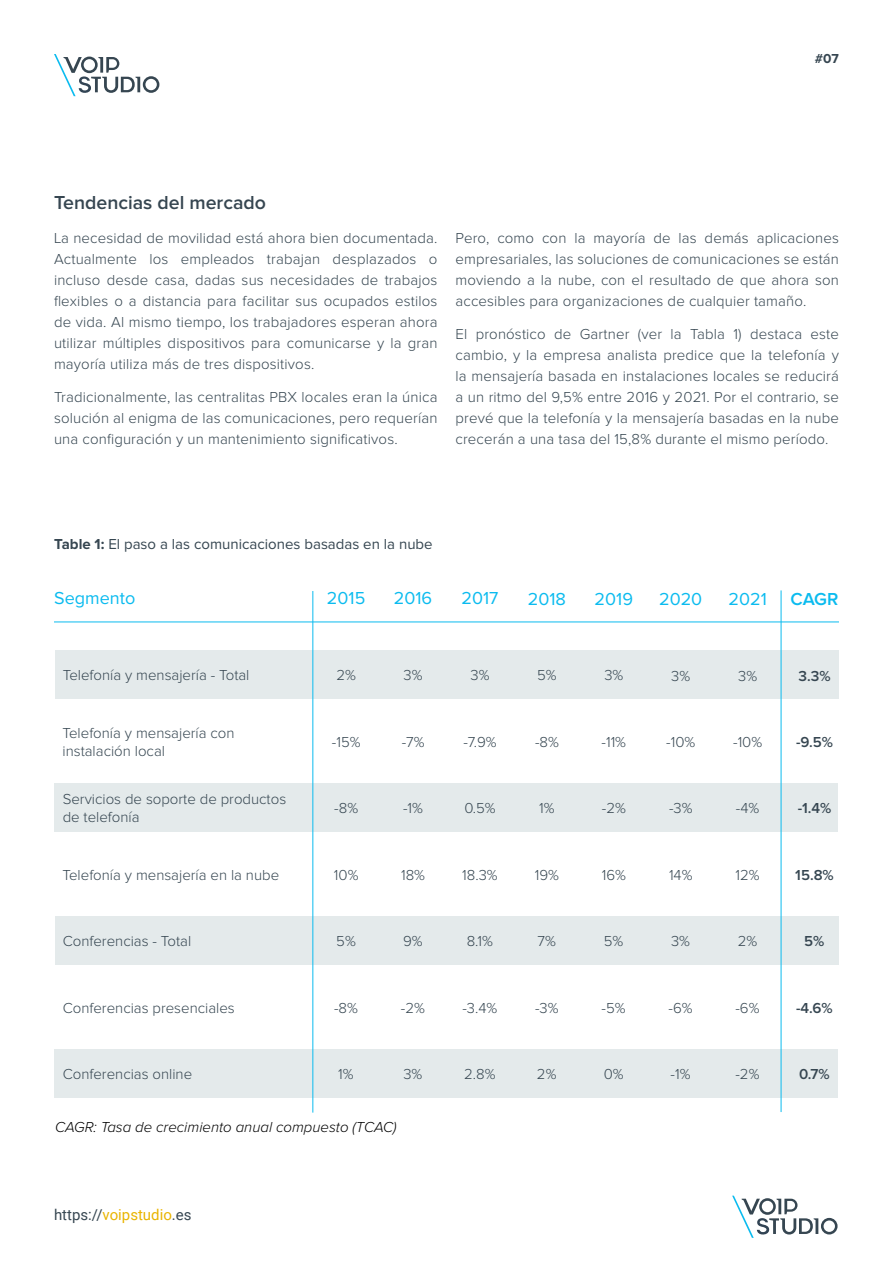
<style>
.page{position:relative;width:893px;height:1263px;background:#fff}
.page>*{position:absolute;margin:0;border:0;box-sizing:border-box;transform-origin:0 0}
.t1{font:600 19.5px "Proxima Nova";color:#364651}
.t2{font:18px "Proxima Nova";color:#0bbbef}
.t3{font:600 18px "Proxima Nova";color:#0bbbef}
.t4{font:300 15px/21px "Proxima Nova";color:#364651;text-align:justify}
.t5{font:15px "Proxima Nova";color:#364651}
.t6{font:italic 300 15px "Proxima Nova";color:#000}
.t7{font:600 15px "Proxima Nova";color:#364651}
.t8{font:15px "Roboto";color:#364651}
.t9{font:700 13.5px "Proxima Nova";color:#364651}
.s1{font-weight:700}
.s2{color:#e9b400}
</style>
<div class="page">
<div style="left:54px;top:1049px;width:784px;height:48px;background:#e4eaeb"></div>
<div style="left:55px;top:916px;width:784px;height:48px;background:#e4eaeb"></div>
<div style="left:54px;top:783px;width:784px;height:48px;background:#e4eaeb"></div>
<div style="left:55px;top:650px;width:784px;height:49px;background:#e4eaeb"></div>
<svg style="left:732px;top:1196px;width:105px;height:42px"></svg>
<svg style="left:54px;top:54px;width:105px;height:42px"></svg>
<hr style="left:54px;top:621px;width:785px;height:1px;background:#0bbbef">
<hr style="left:781px;top:590px;width:1px;height:522px;background:#0bbbef">
<hr style="left:313px;top:591px;width:1px;height:521px;background:#0bbbef">
<p class="t9" style="left:815px;top:53px;width:26px">#07</p>
<h1 class="t1" style="left:54px;top:193px;width:214px">Tendencias del mercado</h1>
<p class="t4" style="left:54px;top:228px;width:385px">La necesidad de movilidad está ahora bien documentada.<br>Actualmente los empleados trabajan desplazados o incluso desde casa, dadas sus necesidades de trabajos flexibles o a distancia para facilitar sus ocupados estilos de vida. Al mismo tiempo, los trabajadores esperan ahora utilizar múltiples dispositivos para comunicarse y la gran mayoría utiliza más de tres dispositivos.</p>
<p class="t4" style="left:54px;top:388px;width:385px">Tradicionalmente, las centralitas PBX locales eran la única solución al enigma de las comunicaciones, pero requerían una configuración y un mantenimiento significativos.</p>
<p class="t4" style="left:455px;top:228px;width:385px">Pero, como con la mayoría de las demás aplicaciones empresariales, las soluciones de comunicaciones se están moviendo a la nube, con el resultado de que ahora son accesibles para organizaciones de cualquier tamaño.</p>
<p class="t4" style="left:455px;top:325px;width:385px">El pronóstico de Gartner (ver la Tabla 1) destaca este cambio, y la empresa analista predice que la telefonía y la mensajería basada en instalaciones locales se reducirá a un ritmo del 9,5% entre 2016 y 2021. Por el contrario, se prevé que la telefonía y la mensajería basadas en la nube crecerán a una tasa del 15,8% durante el mismo período.</p>
<p class="t5" style="left:54px;top:537px;width:380px"><span class="s1">Table 1:</span> El paso a las comunicaciones basadas en la nube</p>
<p class="t2" style="left:54px;top:590px;width:83px">Segmento</p>
<p class="t2" style="left:327px;top:590px;width:40px">2015</p>
<p class="t2" style="left:394px;top:590px;width:40px">2016</p>
<p class="t2" style="left:461px;top:590px;width:38px">2017</p>
<p class="t2" style="left:528px;top:590px;width:40px">2018</p>
<p class="t2" style="left:595px;top:590px;width:40px">2019</p>
<p class="t2" style="left:659px;top:591px;width:45px">2020</p>
<p class="t2" style="left:728px;top:591px;width:40px">2021</p>
<p class="t3" style="left:791px;top:591px;width:49px">CAGR</p>
<p class="t4" style="left:63px;top:665px;width:188px">Telefonía y mensajería - Total</p>
<p class="t4" style="left:336px;top:665px;width:21px">2%</p>
<p class="t4" style="left:404px;top:666px;width:20px">3%</p>
<p class="t4" style="left:471px;top:666px;width:20px">3%</p>
<p class="t4" style="left:537px;top:666px;width:21px">5%</p>
<p class="t4" style="left:604px;top:666px;width:20px">3%</p>
<p class="t4" style="left:671px;top:666px;width:20px">3%</p>
<p class="t4" style="left:738px;top:666px;width:20px">3%</p>
<p class="t7" style="left:798px;top:669px;width:34px">3.3%</p>
<p class="t4" style="left:63px;top:724px;width:174px;line-height:18px">Telefonía y mensajería con instalación local</p>
<p class="t4" style="left:332px;top:732px;width:30px">-15%</p>
<p class="t4" style="left:402px;top:732px;width:24px">-7%</p>
<p class="t4" style="left:463px;top:732px;width:35px">-7.9%</p>
<p class="t4" style="left:535px;top:732px;width:25px">-8%</p>
<p class="t4" style="left:602px;top:732px;width:26px">-11%</p>
<p class="t4" style="left:666px;top:732px;width:31px">-10%</p>
<p class="t4" style="left:733px;top:732px;width:31px">-10%</p>
<p class="t7" style="left:796px;top:735px;width:39px">-9.5%</p>
<p class="t4" style="left:63px;top:791px;width:225px;line-height:18px">Servicios de soporte de productos de telefonía</p>
<p class="t4" style="left:334px;top:798px;width:25px">-8%</p>
<p class="t4" style="left:403px;top:798px;width:21px">-1%</p>
<p class="t4" style="left:464px;top:798px;width:33px">0.5%</p>
<p class="t4" style="left:539px;top:798px;width:17px">1%</p>
<p class="t4" style="left:602px;top:798px;width:26px">-2%</p>
<p class="t4" style="left:669px;top:798px;width:25px">-3%</p>
<p class="t4" style="left:736px;top:798px;width:25px">-4%</p>
<p class="t7" style="left:798px;top:801px;width:35px">-1.4%</p>
<p class="t4" style="left:63px;top:865px;width:218px">Telefonía y mensajería en la nube</p>
<p class="t4" style="left:334px;top:865px;width:26px">10%</p>
<p class="t4" style="left:401px;top:865px;width:25px">18%</p>
<p class="t4" style="left:462px;top:865px;width:37px">18.3%</p>
<p class="t4" style="left:535px;top:865px;width:26px">19%</p>
<p class="t4" style="left:602px;top:865px;width:26px">16%</p>
<p class="t4" style="left:669px;top:865px;width:25px">14%</p>
<p class="t4" style="left:736px;top:865px;width:26px">12%</p>
<p class="t7" style="left:795px;top:868px;width:40px">15.8%</p>
<p class="t4" style="left:63px;top:931px;width:130px">Conferencias - Total</p>
<p class="t4" style="left:336px;top:931px;width:21px">5%</p>
<p class="t4" style="left:403px;top:931px;width:21px">9%</p>
<p class="t4" style="left:467px;top:931px;width:28px">8.1%</p>
<p class="t4" style="left:538px;top:931px;width:20px">7%</p>
<p class="t4" style="left:604px;top:931px;width:21px">5%</p>
<p class="t4" style="left:671px;top:931px;width:20px">3%</p>
<p class="t4" style="left:738px;top:931px;width:21px">2%</p>
<p class="t7" style="left:804px;top:934px;width:22px">5%</p>
<p class="t4" style="left:63px;top:998px;width:174px">Conferencias presenciales</p>
<p class="t4" style="left:334px;top:998px;width:25px">-8%</p>
<p class="t4" style="left:401px;top:998px;width:26px">-2%</p>
<p class="t4" style="left:462px;top:998px;width:36px">-3.4%</p>
<p class="t4" style="left:535px;top:998px;width:25px">-3%</p>
<p class="t4" style="left:602px;top:998px;width:26px">-5%</p>
<p class="t4" style="left:668px;top:998px;width:26px">-6%</p>
<p class="t4" style="left:735px;top:998px;width:26px">-6%</p>
<p class="t7" style="left:796px;top:1001px;width:38px">-4.6%</p>
<p class="t4" style="left:63px;top:1064px;width:131px">Conferencias online</p>
<p class="t4" style="left:338px;top:1064px;width:17px">1%</p>
<p class="t4" style="left:403px;top:1064px;width:20px">3%</p>
<p class="t4" style="left:464px;top:1064px;width:33px">2.8%</p>
<p class="t4" style="left:537px;top:1064px;width:21px">2%</p>
<p class="t4" style="left:604px;top:1064px;width:21px">0%</p>
<p class="t4" style="left:671px;top:1064px;width:21px">-1%</p>
<p class="t4" style="left:735px;top:1064px;width:26px">-2%</p>
<p class="t7" style="left:799px;top:1067px;width:32px">0.7%</p>
<p class="t6" style="left:55px;top:1120px;width:343px">CAGR: Tasa de crecimiento anual compuesto (TCAC)</p>
<p class="t8" style="left:54px;top:1204px;width:139px">https://<span class="s2">voipstudio</span>.es</p>
</div>
